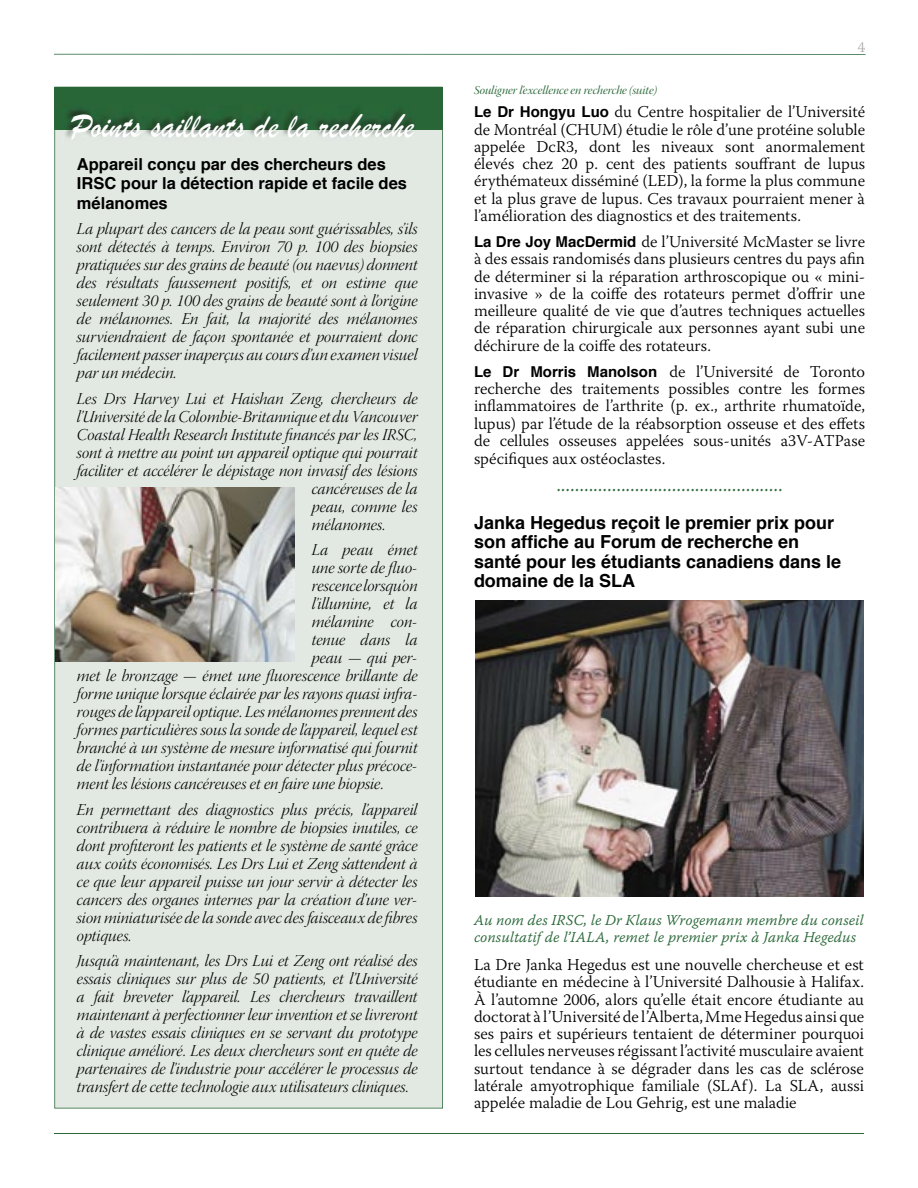
<style>
.page{position:relative;width:918px;height:1188px;background:#fff}
.page>*{position:absolute;margin:0;border:0;box-sizing:border-box;transform-origin:0 0}
.t1{font:36px "Brush Script";color:#fff;scale:.95 1}
.t2{font:300 21px "Warnock Pro";color:#286637}
.t3{font:700 18px/19.5px "Helvetica";color:#000}
.t4{font:16.5px/18px "Warnock Pro Light It Disp";color:#000;text-align:justify}
.t5{font:300 16.5px/17.2px "Warnock Pro";color:#000;text-align:justify}
.t6{font:700 16.5px/19.5px "Helvetica";color:#000}
.t7{font:15px/17.2px "Warnock Pro Light It Capt";color:#286637}
.t8{font:300 15px "Warnock Pro";color:#ababab}
.t9{font:12px "Warnock Pro It Disp";color:#286637}
.s1{font-family:"Helvetica";font-weight:700;font-size:15px}
</style>
<div class="page">
<hr style="left:54px;top:54px;width:812px;height:1px;background:#286637">
<hr style="left:54px;top:1133px;width:810px;height:1px;background:#286637">
<img style="left:475px;top:600px;width:389px;height:296px">
<div style="left:54px;top:130px;width:389px;height:978px;background:#e1e9e2"></div>
<div style="left:54px;top:87px;width:389px;height:43px;background:#286637"></div>
<img style="left:55px;top:487px;width:240px;height:174px">
<img style="left:63px;top:105px;width:352px;height:35px">
<h1 class="t1" style="left:71px;top:104px;width:363px">Points saillants de la recherche</h1>
<p class="t6" style="left:77px;top:155px;width:332px">Appareil conçu par des chercheurs des<br>IRSC pour la détection rapide et facile des mélanomes</p>
<p class="t4" style="left:77px;top:221px;width:342px">La plupart des cancers de la peau sont guérissables, s’ils sont détectés à temps. Environ 70 p. 100 des biopsies pratiquées sur des grains de beauté (ou naevus) donnent des résultats faussement positifs, et on estime que seulement 30 p. 100 des grains de beauté sont à l’origine de mélanomes. En fait, la majorité des mélanomes surviendraient de façon spontanée et pourraient donc facilement passer inaperçus au cours d’un examen visuel par un médecin.</p>
<p class="t4" style="left:77px;top:391px;width:342px">Les Drs Harvey Lui et Haishan Zeng, chercheurs de</p>
<p class="t4" style="left:77px;top:409px;width:342px">l’Université de la Colombie-Britannique et du Vancouver</p>
<p class="t4" style="left:77px;top:427px;width:342px">Coastal Health Research Institute financés par les IRSC,</p>
<p class="t4" style="left:77px;top:445px;width:342px">sont à mettre au point un appareil optique qui pourrait</p>
<p class="t4" style="left:77px;top:463px;width:342px">faciliter et accélérer le dépistage non invasif des lésions</p>
<p class="t4" style="left:312px;top:481px;width:107px">cancéreuses de la</p>
<p class="t4" style="left:312px;top:499px;width:107px">peau, comme les</p>
<p class="t4" style="left:312px;top:517px;width:76px">mélanomes.</p>
<p class="t4" style="left:312px;top:542px;width:107px">La peau émet</p>
<p class="t4" style="left:312px;top:560px;width:107px">une sorte de fluo-</p>
<p class="t4" style="left:312px;top:578px;width:107px">rescence lorsqu’on</p>
<p class="t4" style="left:312px;top:596px;width:107px">l’illumine, et la</p>
<p class="t4" style="left:312px;top:614px;width:107px">mélamine con-</p>
<p class="t4" style="left:312px;top:632px;width:107px">tenue dans la</p>
<p class="t4" style="left:312px;top:650px;width:107px">peau — qui per-</p>
<p class="t4" style="left:77px;top:668px;width:342px">met le bronzage — émet une fluorescence brillante de</p>
<p class="t4" style="left:77px;top:686px;width:342px">forme unique lorsque éclairée par les rayons quasi infra-</p>
<p class="t4" style="left:77px;top:704px;width:342px">rouges de l’appareil optique. Les mélanomes prennent des</p>
<p class="t4" style="left:77px;top:722px;width:342px">formes particulières sous la sonde de l’appareil, lequel est</p>
<p class="t4" style="left:77px;top:740px;width:342px">branché à un système de mesure informatisé qui fournit</p>
<p class="t4" style="left:77px;top:758px;width:342px">de l’information instantanée pour détecter plus précoce-</p>
<p class="t4" style="left:77px;top:776px;width:309px">ment les lésions cancéreuses et en faire une biopsie.</p>
<p class="t4" style="left:77px;top:802px;width:342px">En permettant des diagnostics plus précis, l’appareil contribuera à réduire le nombre de biopsies inutiles, ce dont profiteront les patients et le système de santé grâce aux coûts économisés. Les Drs Lui et Zeng s’attendent à ce que leur appareil puisse un jour servir à détecter les cancers des organes internes par la création d’une ver&shy;sion miniaturisée de la sonde avec des faisceaux de fibres optiques.</p>
<p class="t4" style="left:77px;top:953px;width:342px">Jusqu’à maintenant, les Drs Lui et Zeng ont réalisé des essais cliniques sur plus de 50 patients, et l’Université a fait breveter l’appareil. Les chercheurs travaillent maintenant à perfectionner leur invention et se livreront à de vastes essais cliniques en se servant du prototype clinique amélioré. Les deux chercheurs sont en quête de partenaires de l’industrie pour accélérer le processus de transfert de cette technologie aux utilisateurs cliniques.</p>
<p class="t8" style="left:858px;top:38px;width:9px">4</p>
<p class="t9" style="left:474px;top:84px;width:184px">Souligner l’excellence en recherche (suite)</p>
<p class="t5" style="left:474px;top:103px;width:393px"><span class="s1">Le Dr Hongyu Luo</span> du Centre hospitalier de l’Université de Montréal (CHUM) étudie le rôle d’une protéine soluble appelée DcR3, dont les niveaux sont anormalement élevés chez 20 p. cent des patients souffrant de lupus érythémateux disséminé (LED), la forme la plus commune et la plus grave de lupus. Ces travaux pourraient mener à l’amélioration des diagnostics et des traitements.</p>
<p class="t5" style="left:474px;top:233px;width:393px"><span class="s1">La Dre Joy MacDermid</span> de l’Université McMaster se livre à des essais randomisés dans plusieurs centres du pays afin de déterminer si la réparation arthroscopique ou « mini&shy;invasive » de la coiffe des rotateurs permet d’offrir une meilleure qualité de vie que d’autres techniques actuelles de réparation chirurgicale aux personnes ayant subi une déchirure de la coiffe des rotateurs.</p>
<p class="t5" style="left:474px;top:362px;width:393px"><span class="s1">Le Dr Morris Manolson</span> de l’Université de Toronto recherche des traitements possibles contre les formes inflammatoires de l’arthrite (p. ex., arthrite rhumatoïde, lupus) par l’étude de la réabsorption osseuse et des effets de cellules osseuses appelées sous-unités a3V-ATPase spécifiques aux ostéoclastes.</p>
<p class="t2" style="left:556px;top:471px;width:228px">.................................................</p>
<p class="t3" style="left:474px;top:513px;width:369px">Janka Hegedus reçoit le premier prix pour son affiche au Forum de recherche en santé pour les étudiants canadiens dans le domaine de la SLA</p>
<p class="t7" style="left:474px;top:911px;width:391px">Au nom des IRSC, le Dr Klaus Wrogemann membre du conseil consultatif de l’IALA, remet le premier prix à Janka Hegedus</p>
<p class="t5" style="left:474px;top:956px;width:392px">La Dre Janka Hegedus est une nouvelle chercheuse et est étudiante en médecine à l’Université Dalhousie à Halifax.<br>À l’automne 2006, alors qu’elle était encore étudiante au doctorat à l’Université de l’Alberta, Mme Hegedus ainsi que ses pairs et supérieurs tentaient de déterminer pourquoi les cellules nerveuses régissant l’activité musculaire avaient surtout tendance à se dégrader dans les cas de sclérose latérale amyotrophique familiale (SLAf). La SLA, aussi appelée maladie de Lou Gehrig, est une maladie</p>
</div>
